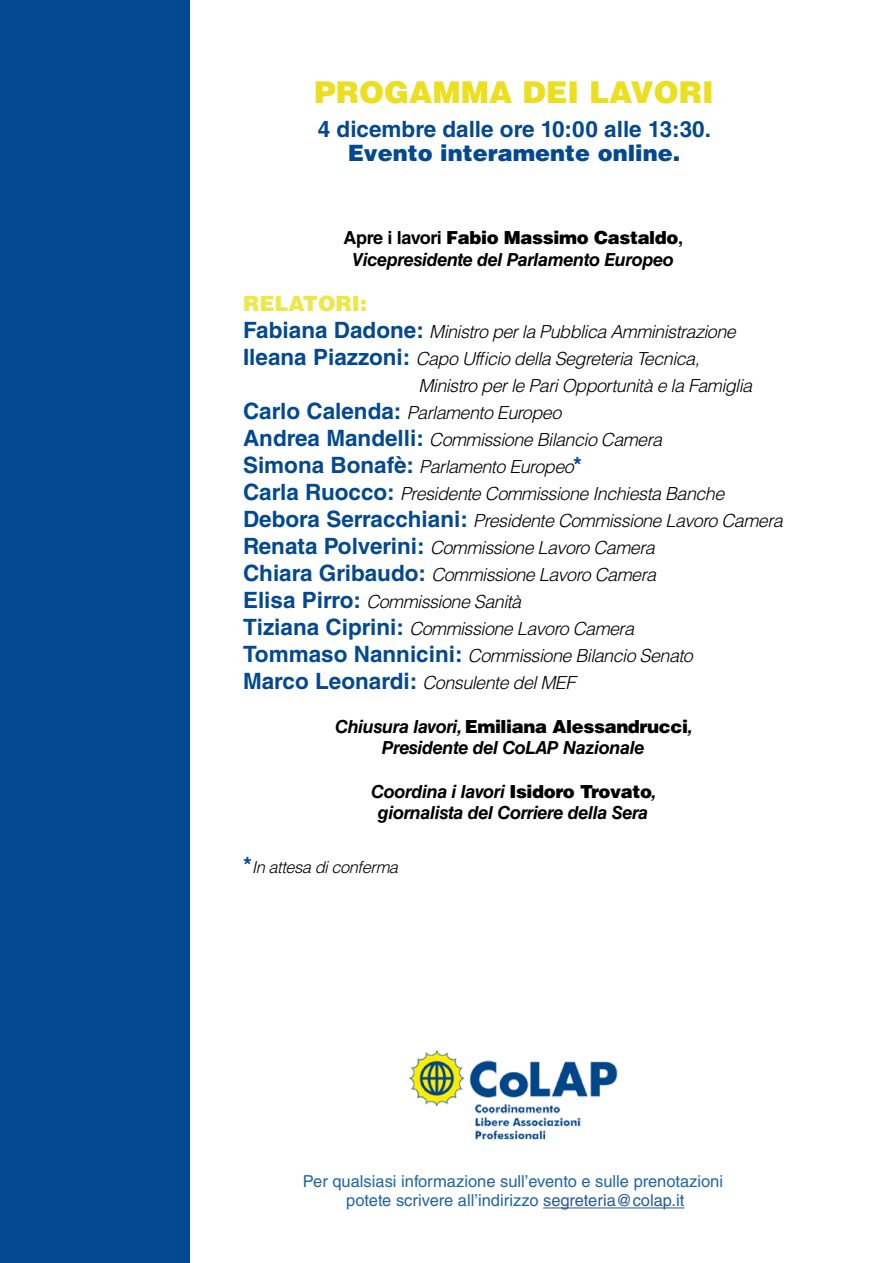
<style>
.page{position:relative;width:893px;height:1263px;background:#fff}
.page>*{position:absolute;margin:0;border:0;box-sizing:border-box;transform-origin:0 0}
.t1{font:900 30px "Helvetica LT Std";color:#ebdf20}
.t2{font:700 22.5px "Helvetica LT Std";color:#034991}
.t3{font:900 22.5px "Helvetica LT Std";color:#034991}
.t4{font:900 21px "Helvetica LT Std";color:#eee64a}
.t5{font:italic 300 18px "Helvetica LT Std";letter-spacing:-.03em;color:#000}
.t6{font:italic 700 18px/21.6px "Helvetica LT Std";letter-spacing:-.02em;color:#000;text-align:center}
.t7{font:16.5px/19.8px "Helvetica LT Std";color:#1e65a5;text-align:center}
.t8{font:italic 300 16.5px "Helvetica LT Std";letter-spacing:-.03em;color:#000}
.s1{font-style:normal}
.s2{font-weight:900;font-style:normal}
.s3{font-weight:700;font-style:normal;font-size:22.5px;color:#034991}
.s4{color:#275b9b}
</style>
<div class="page">
<div style="left:0;top:0;width:189px;height:1263px;background:#034991"></div>
<hr style="left:543px;top:1207px;width:141px;height:1px;background:#275b9b">
<img style="left:409px;top:1050px;width:209px;height:90px">
<h1 class="t1" style="left:314px;top:72px;width:401px">PROGAMMA DEI LAVORI</h1>
<p class="t2" style="left:318px;top:115px;width:395px">4 dicembre dalle ore 10:00 alle 13:30.</p>
<p class="t3" style="left:348px;top:138px;width:334px">Evento interamente online.</p>
<p class="t6" style="left:344px;top:227px;width:341px"><span class="s1">Apre i lavori</span> <span class="s2">Fabio Massimo Castaldo</span><span class="s1">,<br></span>Vicepresidente del Parlamento Europeo</p>
<p class="t4" style="left:243px;top:290px;width:126px">RELATORI:</p>
<p class="t5" style="left:243px;top:321px;width:494px"><span class="s3">Fabiana Dadone:</span> Ministro per la Pubblica Amministrazione</p>
<p class="t5" style="left:243px;top:348px;width:458px"><span class="s3">Ileana Piazzoni:</span> Capo Ufficio della Segreteria Tecnica,</p>
<p class="t5" style="left:418px;top:375px;width:335px">Ministro per le Pari Opportunità e la Famiglia</p>
<p class="t5" style="left:243px;top:402px;width:320px"><span class="s3">Carlo Calenda:</span> Parlamento Europeo</p>
<p class="t5" style="left:243px;top:429px;width:421px"><span class="s3">Andrea Mandelli:</span> Commissione Bilancio Camera</p>
<p class="t5" style="left:243px;top:456px;width:341px"><span class="s3">Simona Bonafè:</span> Parlamento Europeo<span class="s3">*</span></p>
<p class="t5" style="left:243px;top:483px;width:483px"><span class="s3">Carla Ruocco:</span> Presidente Commissione Inchiesta Banche</p>
<p class="t5" style="left:243px;top:510px;width:541px"><span class="s3">Debora Serracchiani:</span> Presidente Commissione Lavoro Camera</p>
<p class="t5" style="left:243px;top:537px;width:413px"><span class="s3">Renata Polverini:</span> Commissione Lavoro Camera</p>
<p class="t5" style="left:243px;top:564px;width:415px"><span class="s3">Chiara Gribaudo:</span> Commissione Lavoro Camera</p>
<p class="t5" style="left:243px;top:591px;width:280px"><span class="s3">Elisa Pirro:</span> Commissione Sanità</p>
<p class="t5" style="left:243px;top:618px;width:393px"><span class="s3">Tiziana Ciprini:</span> Commissione Lavoro Camera</p>
<p class="t5" style="left:243px;top:645px;width:451px"><span class="s3">Tommaso Nannicini:</span> Commissione Bilancio Senato</p>
<p class="t5" style="left:243px;top:672px;width:334px"><span class="s3">Marco Leonardi:</span> Consulente del MEF</p>
<p class="t6" style="left:335px;top:715px;width:359px">Chiusura lavori, <span class="s2">Emiliana Alessandrucci</span>,<br>Presidente del CoLAP Nazionale</p>
<p class="t6" style="left:371px;top:780px;width:287px">Coordina i lavori <span class="s2">Isidoro Trovato</span>, giornalista del Corriere della Sera</p>
<p class="t8" style="left:243px;top:857px;width:157px"><span class="s3">*</span>In attesa di conferma</p>
<p class="t7" style="left:303px;top:1171px;width:422px">Per qualsiasi informazione sull’evento e sulle prenotazioni potete scrivere all’indirizzo <span class="s4">segreteria@colap.it</span></p>
</div>
